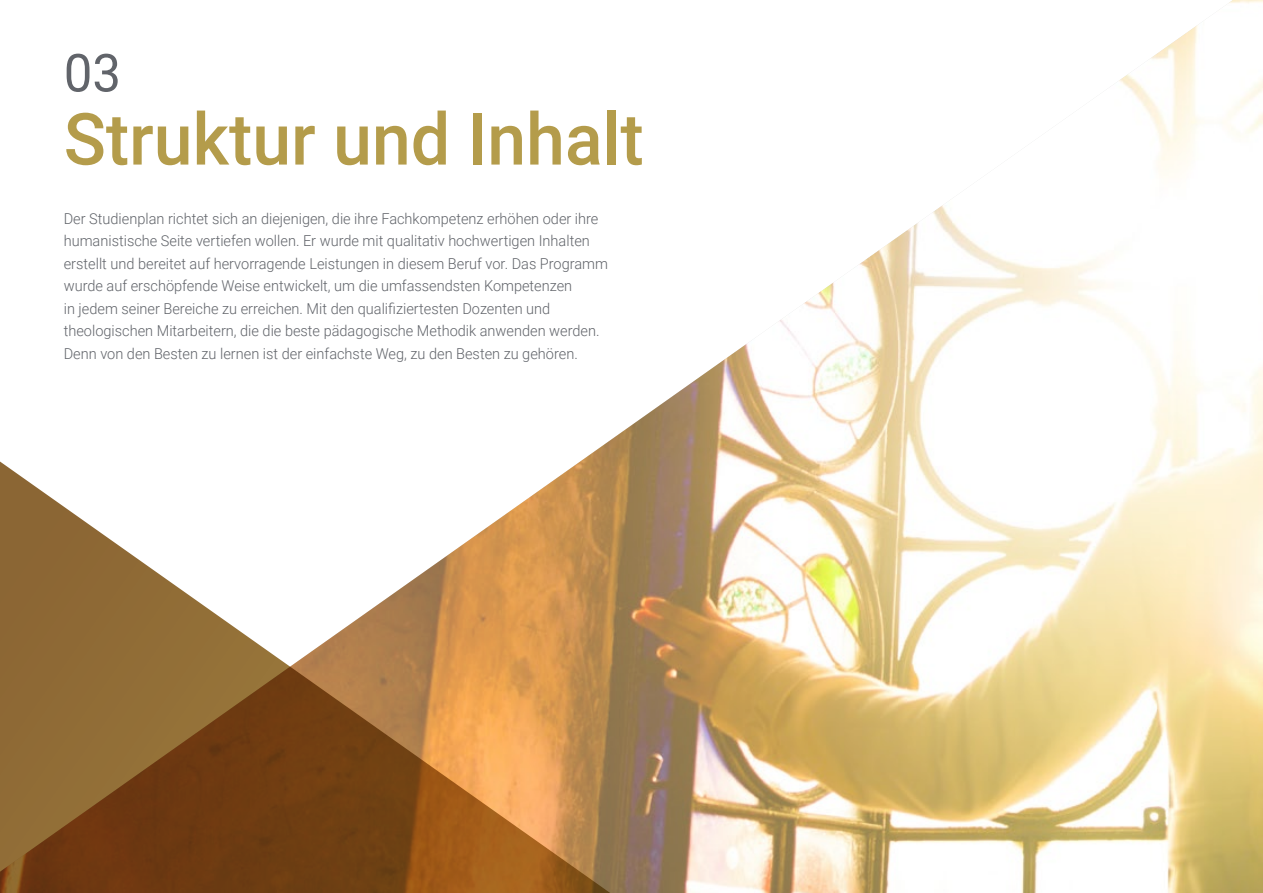
<style>
.page{position:relative;width:1263px;height:893px;background:#fff}
.page>*{position:absolute;margin:0;border:0;box-sizing:border-box;transform-origin:0 0}
.t1{font:500 72px "Roboto";color:#b49c4b}
.t2{font:52.5px "Roboto";color:#61646a}
.t3{font:300 15px/22.5px "Roboto";color:#61646a}
</style>
<div class="page">
<img style="left:602px;top:0;width:661px;height:893px">
<svg style="left:0;top:446px;width:640px;height:447px"></svg>
<h2 class="t2" style="left:64px;top:36px;width:59px">03</h2>
<h1 class="t1" style="left:64px;top:89px;width:581px">Struktur und Inhalt</h1>
<p class="t3" style="left:64px;top:207px;width:546px">Der Studienplan richtet sich an diejenigen, die ihre Fachkompetenz erhöhen oder ihre humanistische Seite vertiefen wollen. Er wurde mit qualitativ hochwertigen Inhalten erstellt und bereitet auf hervorragende Leistungen in diesem Beruf vor. Das Programm wurde auf erschöpfende Weise entwickelt, um die umfassendsten Kompetenzen<br>in jedem seiner Bereiche zu erreichen. Mit den qualifiziertesten Dozenten und theologischen Mitarbeitern, die die beste pädagogische Methodik anwenden werden.<br>Denn von den Besten zu lernen ist der einfachste Weg, zu den Besten zu gehören.</p>
</div>
